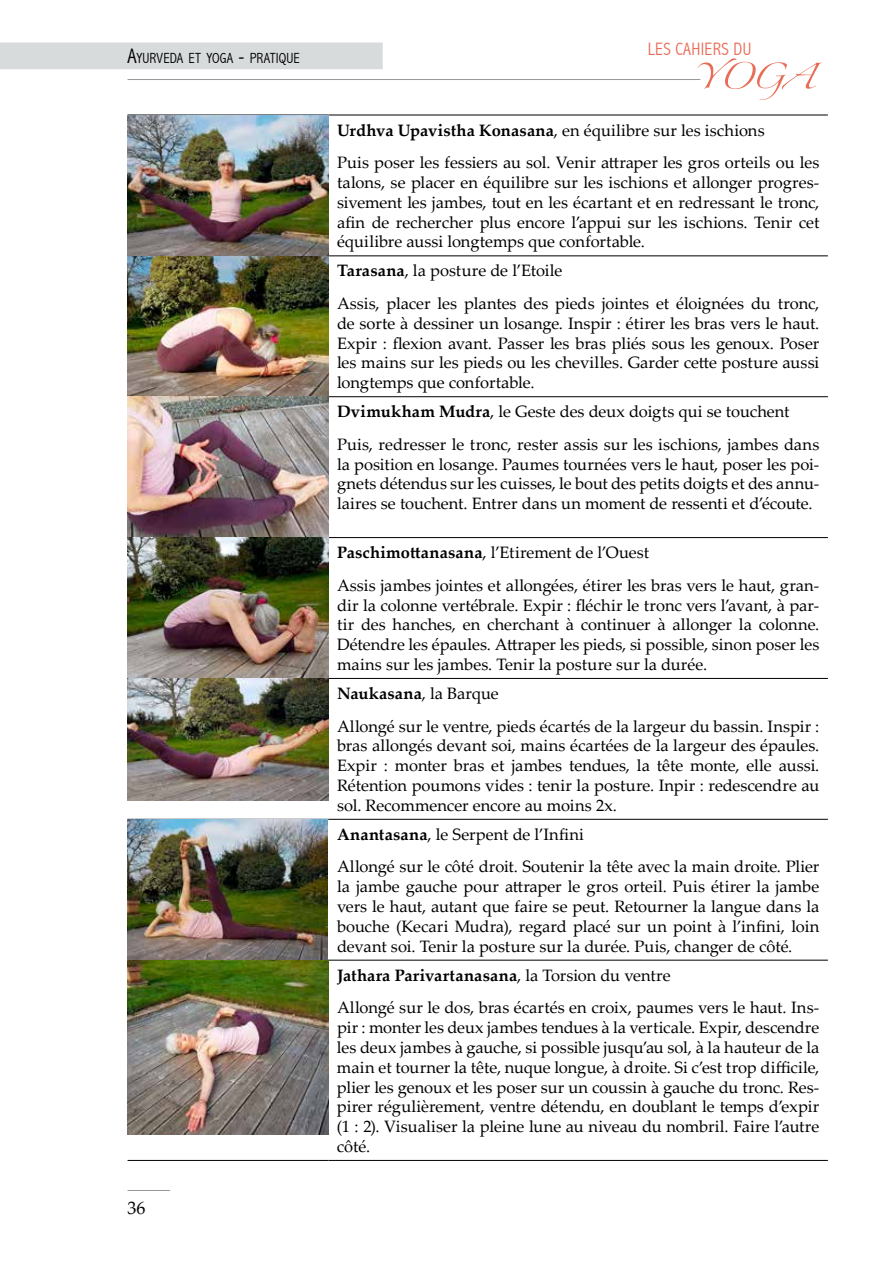
<style>
.page{position:relative;width:893px;height:1263px;background:#fff}
.page>*{position:absolute;margin:0;border:0;box-sizing:border-box;transform-origin:0 0}
.t1{font:57px "Linotype Zapfino One";color:#e96c57}
.t2{font:300 condensed 18px "Abadi";letter-spacing:.015em;color:#e96c57}
.t3{font:18px "Palatino Linotype";color:#000}
.t4{font:16.5px/19.8px "Palatino Linotype";color:#000}
.t5{font:300 condensed 14.7px "Abadi";letter-spacing:.01em;color:#000}
.s1{font-size:21px}
.s2{font-weight:700}
</style>
<div class="page">
<hr style="left:128px;top:79px;width:572px;height:1px;background:#98989c">
<hr style="left:128px;top:1190px;width:42px;height:1px;background:#98989c">
<div style="left:0;top:43px;width:383px;height:26px;background:#d8dbdc"></div>
<hr style="left:328px;top:115px;width:500px;height:1px;background:#000">
<hr style="left:328px;top:256px;width:500px;height:1px;background:#000">
<hr style="left:328px;top:396px;width:500px;height:1px;background:#000">
<hr style="left:328px;top:537px;width:500px;height:1px;background:#000">
<hr style="left:328px;top:678px;width:500px;height:1px;background:#000">
<hr style="left:328px;top:819px;width:500px;height:1px;background:#000">
<hr style="left:328px;top:960px;width:500px;height:1px;background:#000">
<hr style="left:128px;top:1160px;width:200px;height:1px;background:#000">
<hr style="left:328px;top:1160px;width:500px;height:1px;background:#000">
<img style="left:128px;top:115px;width:200px;height:686px">
<img style="left:128px;top:819px;width:200px;height:315px">
<p class="t5" style="left:128px;top:50px;width:174px"><span class="s1">A</span>YURVEDA ET YOGA <span class="s1">-</span> PRATIQUE</p>
<p class="t3" style="left:128px;top:1195px;width:19px">36</p>
<p class="t2" style="left:648px;top:39px;width:105px">LES CAHIERS DU</p>
<h1 class="t1" style="left:693px;top:35px;width:124px">YOGA</h1>
<p class="t4" style="left:337px;top:113px;width:484px;line-height:32.5px"><span class="s2">Urdhva Upavistha Konasana</span>, en équilibre sur les ischions<br>Puis poser les fessiers au sol. Venir attraper les gros orteils ou les</p>
<p class="t4" style="left:337px;top:172px;width:484px;text-align:justify">talons, se placer en équilibre sur les ischions et allonger progres&shy;sivement les jambes, tout en les écartant et en redressant le tronc, afin de rechercher plus encore l’appui sur les ischions. Tenir cet équilibre aussi longtemps que confortable.</p>
<p class="t4" style="left:337px;top:254px;width:484px;line-height:32.5px"><span class="s2">Tarasana</span>, la posture de l’Etoile<br>Assis, placer les plantes des pieds jointes et éloignées du tronc,</p>
<p class="t4" style="left:337px;top:313px;width:484px;text-align:justify">de sorte à dessiner un losange. Inspir : étirer les bras vers le haut.<br>Expir : flexion avant. Passer les bras pliés sous les genoux. Poser les mains sur les pieds ou les chevilles. Garder cette posture aussi longtemps que confortable.</p>
<p class="t4" style="left:337px;top:395px;width:484px;line-height:32.5px"><span class="s2">Dvimukham Mudra</span>, le Geste des deux doigts qui se touchent<br>Puis, redresser le tronc, rester assis sur les ischions, jambes dans</p>
<p class="t4" style="left:337px;top:453px;width:484px;text-align:justify">la position en losange. Paumes tournées vers le haut, poser les poi&shy;gnets détendus sur les cuisses, le bout des petits doigts et des annu&shy;laires se touchent. Entrer dans un moment de ressenti et d’écoute.</p>
<p class="t4" style="left:337px;top:536px;width:484px;line-height:32.5px"><span class="s2">Paschimottanasana</span>, l’Etirement de l’Ouest<br>Assis jambes jointes et allongées, étirer les bras vers le haut, gran-</p>
<p class="t4" style="left:337px;top:594px;width:484px;text-align:justify">dir la colonne vertébrale. Expir : fléchir le tronc vers l’avant, à par&shy;tir des hanches, en cherchant à continuer à allonger la colonne.<br>Détendre les épaules. Attraper les pieds, si possible, sinon poser les mains sur les jambes. Tenir la posture sur la durée.</p>
<p class="t4" style="left:337px;top:676px;width:484px;line-height:32.5px"><span class="s2">Naukasana</span>, la Barque<br>Allongé sur le ventre, pieds écartés de la largeur du bassin. Inspir :</p>
<p class="t4" style="left:337px;top:735px;width:484px;text-align:justify">bras allongés devant soi, mains écartées de la largeur des épaules.<br>Expir : monter bras et jambes tendues, la tête monte, elle aussi.<br>Rétention poumons vides : tenir la posture. Inpir : redescendre au sol. Recommencer encore au moins 2x.</p>
<p class="t4" style="left:337px;top:817px;width:484px;line-height:32.5px"><span class="s2">Anantasana</span>, le Serpent de l’Infini<br>Allongé sur le côté droit. Soutenir la tête avec la main droite. Plier</p>
<p class="t4" style="left:337px;top:876px;width:484px;text-align:justify">la jambe gauche pour attraper le gros orteil. Puis étirer la jambe vers le haut, autant que faire se peut. Retourner la langue dans la bouche (Kecari Mudra), regard placé sur un point à l’infini, loin devant soi. Tenir la posture sur la durée. Puis, changer de côté.</p>
<p class="t4" style="left:337px;top:958px;width:484px;line-height:32.5px"><span class="s2">Jathara Parivartanasana</span>, la Torsion du ventre<br>Allongé sur le dos, bras écartés en croix, paumes vers le haut. Ins-</p>
<p class="t4" style="left:337px;top:1017px;width:484px;text-align:justify">pir : monter les deux jambes tendues à la verticale. Expir, descendre les deux jambes à gauche, si possible jusqu’au sol, à la hauteur de la main et tourner la tête, nuque longue, à droite. Si c’est trop difficile, plier les genoux et les poser sur un coussin à gauche du tronc. Res&shy;pirer régulièrement, ventre détendu, en doublant le temps d’expir (1 : 2). Visualiser la pleine lune au niveau du nombril. Faire l’autre côté.</p>
</div>
